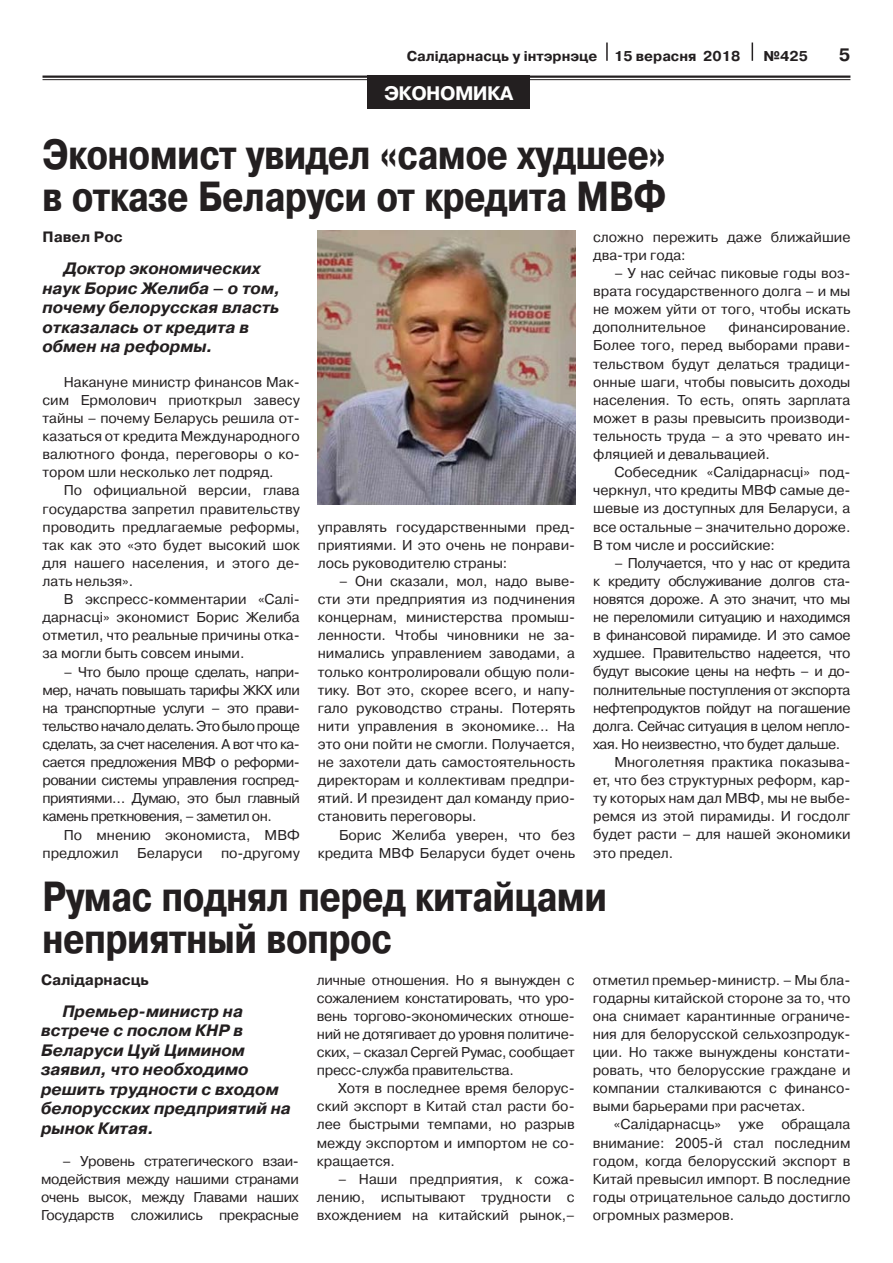
<style>
.page{position:relative;width:893px;height:1263px;background:#fff}
.page>*{position:absolute;margin:0;border:0;box-sizing:border-box;transform-origin:0 0}
.t1{font:700 42px/42px "Pragmatica Cond C";color:#231f20}
.t2{font:700 19.5px "Pragmatica C";letter-spacing:-.03em;color:#fff}
.t3{font:700 18px "Pragmatica C";color:#231f20}
.t4{font:italic 700 16.5px/19.5px "Pragmatica C";color:#231f20}
.t5{font:700 15px "Pragmatica C";color:#231f20}
.t6{font:14.25px/18.1px "Pragmatica C";color:#231f20;text-align:justify}
.t7{font:14.25px "Pragmatica C";letter-spacing:-.03em;color:#231f20}
.t8{font:700 14.25px "Pragmatica C";color:#231f20}
</style>
<div class="page">
<hr style="left:43px;top:76px;width:807px;height:2px;background:#231f20">
<hr style="left:43px;top:79px;width:807px;height:1px;background:#231f20">
<svg style="left:606px;top:43px;width:2px;height:18px"></svg>
<svg style="left:752px;top:43px;width:1px;height:18px"></svg>
<div style="left:368px;top:76px;width:162px;height:33px;background:#231f20"></div>
<img style="left:318px;top:230px;width:257px;height:274px">
<p class="t8" style="left:407px;top:48px;width:335px">Салiдарнасць у iнтэрнэце 15 верасня 2018</p>
<p class="t8" style="left:764px;top:48px;width:46px">№425</p>
<p class="t3" style="left:839px;top:44px;width:13px">5</p>
<h2 class="t2" style="left:384px;top:82px;width:130px">ЭКОНОМИКА</h2>
<h1 class="t1" style="left:43px;top:133px;width:625px">Экономист увидел «самое худшее» в отказе Беларуси от кредита МВФ</h1>
<p class="t5" style="left:43px;top:228px;width:82px">Павел Рос</p>
<p class="t4" style="left:43px;top:259px;width:239px;text-indent:21px">Доктор экономических наук Борис Желиба – о том, почему белорусская власть отказалась от кредита в обмен на реформы.</p>
<p class="t6" style="left:43px;top:373px;width:259px;text-indent:21px">Накануне министр финансов Мак&shy;сим Ермолович приоткрыл завесу тайны – почему Беларусь решила от&shy;казаться от кредита Международного валютного фонда, переговоры о ко&shy;тором шли несколько лет подряд.</p>
<p class="t6" style="left:43px;top:481px;width:259px;text-indent:21px">По официальной версии, глава государства запретил правительству проводить предлагаемые реформы, так как это «это будет высокий шок для нашего населения, и этого де&shy;лать нельзя».</p>
<p class="t6" style="left:43px;top:590px;width:259px;text-indent:21px">В экспресс-комментарии «Салі&shy;дарнасці» экономист Борис Желиба отметил, что реальные причины отка&shy;за могли быть совсем иными.</p>
<p class="t6" style="left:43px;top:663px;width:259px;text-indent:21px">– Что было проще сделать, напри&shy;мер, начать повышать тарифы ЖКХ или на транспортные услуги – это прави&shy;тельство начало делать. Это было проще сделать, за счет населения. А вот что ка&shy;сается предложения МВФ о реформи&shy;ровании системы управления госпред&shy;приятиями… Думаю, это был главный камень преткновения, – заметил он.</p>
<p class="t6" style="left:43px;top:826px;width:259px;text-indent:21px">По мнению экономиста, МВФ предложил</p>
<p class="t6" style="left:137px;top:844px;width:67px">Беларуси</p>
<p class="t6" style="left:221px;top:844px;width:80px">по-другому</p>
<p class="t6" style="left:318px;top:518px;width:259px">управлять государственными пред&shy;приятиями. И это очень не понрави&shy;лось руководителю страны:</p>
<p class="t6" style="left:318px;top:572px;width:259px;text-indent:21px">– Они сказали, мол, надо выве&shy;сти эти предприятия из подчинения концернам, министерства промыш&shy;ленности. Чтобы чиновники не за&shy;нимались управлением заводами, а только контролировали общую поли&shy;тику. Вот это, скорее всего, и напу&shy;гало руководство страны. Потерять нити управления в экономике... На это они пойти не смогли. Получается, не захотели дать самостоятельность директорам и коллективам предпри&shy;ятий. И президент дал команду прио&shy;становить переговоры.</p>
<p class="t6" style="left:318px;top:826px;width:259px;text-align:right">Борис Желиба уверен, что без кредита МВФ Беларуси будет очень</p>
<p class="t6" style="left:593px;top:228px;width:259px">сложно пережить даже ближайшие два-три года:</p>
<p class="t6" style="left:593px;top:264px;width:259px;text-indent:21px">– У нас сейчас пиковые годы воз&shy;врата государственного долга – и мы не можем уйти от того, чтобы искать дополнительное</p>
<p class="t6" style="left:593px;top:318px;width:259px;text-indent:135px">финансирование.<br>Более того, перед выборами прави&shy;тельством будут делаться традици&shy;онные шаги, чтобы повысить доходы населения. То есть, опять зарплата может в разы превысить производи&shy;тельность труда – а это чревато ин&shy;фляцией и девальвацией.</p>
<p class="t6" style="left:593px;top:463px;width:259px;text-indent:21px">Собеседник «Салідарнасці» под&shy;черкнул, что кредиты МВФ самые де&shy;шевые из доступных для Беларуси, а все остальные – значительно дороже.<br>В том числе и российские:</p>
<p class="t7" style="left:614px;top:555px;width:238px">– Получается, что у нас от кредита</p>
<p class="t7" style="left:593px;top:573px;width:259px">к кредиту обслуживание долгов ста-</p>
<p class="t7" style="left:593px;top:591px;width:259px">новятся дороже. А это значит, что мы</p>
<p class="t7" style="left:593px;top:609px;width:259px">не переломили ситуацию и находимся</p>
<p class="t7" style="left:593px;top:627px;width:259px">в финансовой пирамиде. И это самое</p>
<p class="t7" style="left:593px;top:645px;width:259px">худшее. Правительство надеется, что</p>
<p class="t7" style="left:593px;top:664px;width:259px">будут высокие цены на нефть – и до-</p>
<p class="t7" style="left:593px;top:682px;width:259px">полнительные поступления от экспорта</p>
<p class="t7" style="left:593px;top:700px;width:259px">нефтепродуктов пойдут на погашение</p>
<p class="t7" style="left:593px;top:718px;width:259px">долга. Сейчас ситуация в целом непло-</p>
<p class="t7" style="left:593px;top:736px;width:249px">хая. Но неизвестно, что будет дальше.</p>
<p class="t6" style="left:614px;top:753px;width:238px">Многолетняя практика показыва-</p>
<p class="t6" style="left:593px;top:771px;width:259px">ет, что без структурных реформ, кар-</p>
<p class="t6" style="left:593px;top:789px;width:259px">ту которых нам дал МВФ, мы не выбе-</p>
<p class="t6" style="left:593px;top:807px;width:259px">ремся из этой пирамиды. И госдолг</p>
<p class="t6" style="left:593px;top:825px;width:259px">будет расти – для нашей экономики</p>
<p class="t6" style="left:593px;top:844px;width:82px">это предел.</p>
<h1 class="t1" style="left:43px;top:876px;width:566px">Румас поднял перед китайцами неприятный вопрос</h1>
<p class="t5" style="left:41px;top:971px;width:109px">Салiдарнасць</p>
<p class="t4" style="left:41px;top:1001px;width:251px;text-indent:21px">Премьер-министр на встрече с послом КНР в<br>Беларуси Цуй Цимином заявил, что необходимо решить трудности с входом белорусских предприятий на рынок Китая.</p>
<p class="t6" style="left:41px;top:1152px;width:259px;text-indent:21px">– Уровень стратегического взаи&shy;модействия между нашими странами очень высок, между Главами наших Государств сложились прекрасные</p>
<p class="t6" style="left:317px;top:971px;width:259px">личные отношения. Но я вынужден с сожалением констатировать, что уро&shy;вень торгово-экономических отноше&shy;ний не дотягивает до уровня политиче&shy;ских, – сказал Сергей Румас, сообщает пресс-служба правительства.</p>
<p class="t6" style="left:317px;top:1079px;width:259px;text-indent:21px">Хотя в последнее время белорус&shy;ский экспорт в Китай стал расти бо&shy;лее быстрыми темпами, но разрыв между экспортом и импортом не со&shy;кращается.</p>
<p class="t6" style="left:317px;top:1170px;width:259px;text-indent:21px">– Наши предприятия, к сожа&shy;лению, испытывают трудности с вхождением на китайский рынок,–</p>
<p class="t6" style="left:593px;top:971px;width:259px">отметил премьер-министр. – Мы бла&shy;годарны китайской стороне за то, что она снимает карантинные ограниче&shy;ния для белорусской сельхозпродук&shy;ции. Но также вынуждены констати&shy;ровать, что белорусские граждане и компании сталкиваются с финансо&shy;выми барьерами при расчетах.</p>
<p class="t6" style="left:593px;top:1115px;width:259px;text-indent:21px">«Салідарнасць» уже обращала внимание: 2005-й стал последним годом, когда белорусский экспорт в Китай превысил импорт. В последние годы отрицательное сальдо достигло огромных размеров.</p>
</div>
